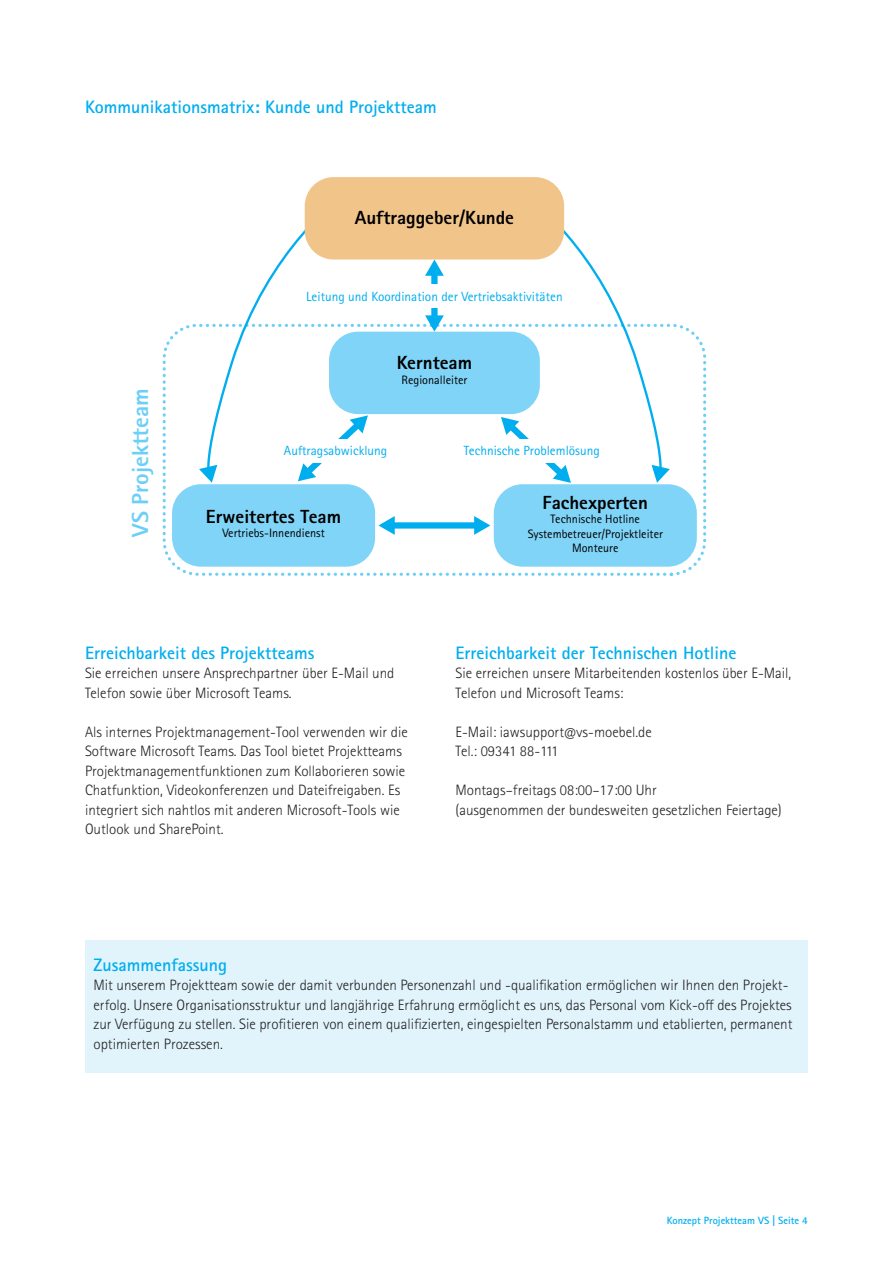
<style>
.page{position:relative;width:893px;height:1263px;background:#fff}
.page>*{position:absolute;margin:0;border:0;box-sizing:border-box;transform-origin:0 0}
.t1{font:800 23.25px "Rotis Sans Serif Pro";color:#6bcff6}
.t2{font:800 19.05px "Rotis Sans Serif Pro";color:#000}
.t3{font:700 18px "Rotis Sans Serif Pro";color:#00aeef}
.t4{font:300 15px/19.5px "Rotis Sans Serif Pro";color:#231f20}
.t5{font:13.35px "Rotis Sans Serif Pro";color:#00aeef}
.t6{font:12.15px/14.5px "Rotis Sans Serif Pro";color:#000;text-align:center}
.t7{font:700 10.5px "Rotis Sans Serif Pro";color:#00aeef}
</style>
<div class="page">
<div style="left:163px;top:324px;width:543px;height:252px;border:3px dashed #6bcff6;border-radius:33px"></div>
<div style="left:431px;top:273px;width:7px;height:45px;background:#00aeef"></div>
<svg style="left:425px;top:260px;width:19px;height:16px"></svg>
<svg style="left:425px;top:315px;width:19px;height:17px"></svg>
<div style="left:392px;top:522px;width:85px;height:7px;background:#00aeef"></div>
<svg style="left:378px;top:516px;width:17px;height:19px"></svg>
<svg style="left:474px;top:516px;width:16px;height:19px"></svg>
<div style="left:305px;top:284px;width:266px;height:23px;background:#fff"></div>
<svg style="left:501px;top:193px;width:169px;height:290px"></svg>
<svg style="left:199px;top:193px;width:169px;height:290px"></svg>
<div style="left:269px;top:439px;width:133px;height:23px;background:#fff"></div>
<div style="left:452px;top:439px;width:133px;height:23px;background:#fff"></div>
<div style="left:494px;top:484px;width:203px;height:83px;background:#80d4f7;border-radius:29px"></div>
<div style="left:172px;top:484px;width:203px;height:83px;background:#80d4f7;border-radius:29px"></div>
<div style="left:329px;top:332px;width:211px;height:82px;background:#80d4f7;border-radius:29px"></div>
<div style="left:305px;top:177px;width:259px;height:83px;background:#f1c58a;border-radius:29px"></div>
<div style="left:85px;top:940px;width:723px;height:132px;background:#e1f4fc"></div>
<p class="t3" style="left:85px;top:100px;width:353px">Kommunikationsmatrix: Kunde und Projektteam</p>
<p class="t2" style="left:355px;top:210px;width:161px">Auftraggeber/Kunde</p>
<p class="t5" style="left:306px;top:292px;width:258px">Leitung und Koordination der Vertriebsaktivitäten</p>
<p class="t1" style="left:132px;top:537px;width:150px;rotate:-90deg">VS Projektteam</p>
<p class="t2" style="left:397px;top:356px;width:77px">Kernteam</p>
<p class="t6" style="left:402px;top:373px;width:67px">Regionalleiter</p>
<p class="t5" style="left:284px;top:445px;width:105px">Auftragsabwicklung</p>
<p class="t2" style="left:206px;top:509px;width:137px">Erweitertes Team</p>
<p class="t6" style="left:222px;top:527px;width:104px">Vertriebs-Innendienst</p>
<p class="t5" style="left:464px;top:445px;width:138px">Technische Problemlösung</p>
<p class="t2" style="left:543px;top:495px;width:107px">Fachexperten</p>
<p class="t6" style="left:528px;top:513px;width:137px">Technische Hotline<br>Systembetreuer/Projektleiter<br>Monteure</p>
<p class="t3" style="left:85px;top:646px;width:231px">Erreichbarkeit des Projektteams</p>
<p class="t4" style="left:85px;top:665px;width:311px">Sie erreichen unsere Ansprechpartner über E-Mail und<br>Telefon sowie über Microsoft Teams.</p>
<p class="t4" style="left:85px;top:723px;width:324px">Als internes Projektmanagement-Tool verwenden wir die Software Microsoft Teams. Das Tool bietet Projektteams Projektmanagementfunktionen zum Kollaborieren sowie Chatfunktion, Videokonferenzen und Dateifreigaben. Es integriert sich nahtlos mit anderen Microsoft-Tools wie Outlook und SharePoint.</p>
<p class="t3" style="left:455px;top:646px;width:282px">Erreichbarkeit der Technischen Hotline</p>
<p class="t4" style="left:455px;top:665px;width:337px">Sie erreichen unsere Mitarbeitenden kostenlos über E-Mail,<br>Telefon und Microsoft Teams:</p>
<p class="t4" style="left:455px;top:723px;width:198px">E-Mail: iawsupport@vs-moebel.de</p>
<p class="t4" style="left:455px;top:743px;width:104px">Tel.: 09341 88-111</p>
<p class="t4" style="left:455px;top:782px;width:203px">Montags–freitags 08:00–17:00 Uhr</p>
<p class="t4" style="left:455px;top:801px;width:328px">(ausgenommen der bundesweiten gesetzlichen Feiertage)</p>
<p class="t3" style="left:94px;top:958px;width:135px">Zusammenfassung</p>
<p class="t4" style="left:94px;top:977px;width:700px">Mit unserem Projektteam sowie der damit verbunden Personenzahl und -qualifikation ermöglichen wir Ihnen den Projekt&shy;erfolg. Unsere Organisationsstruktur und langjährige Erfahrung ermöglicht es uns, das Personal vom Kick-off des Projektes zur Verfügung zu stellen. Sie profitieren von einem qualifizierten, eingespielten Personalstamm und etablierten, permanent optimierten Prozessen.</p>
<p class="t7" style="left:667px;top:1217px;width:143px">Konzept Projektteam VS | Seite 4</p>
</div>
